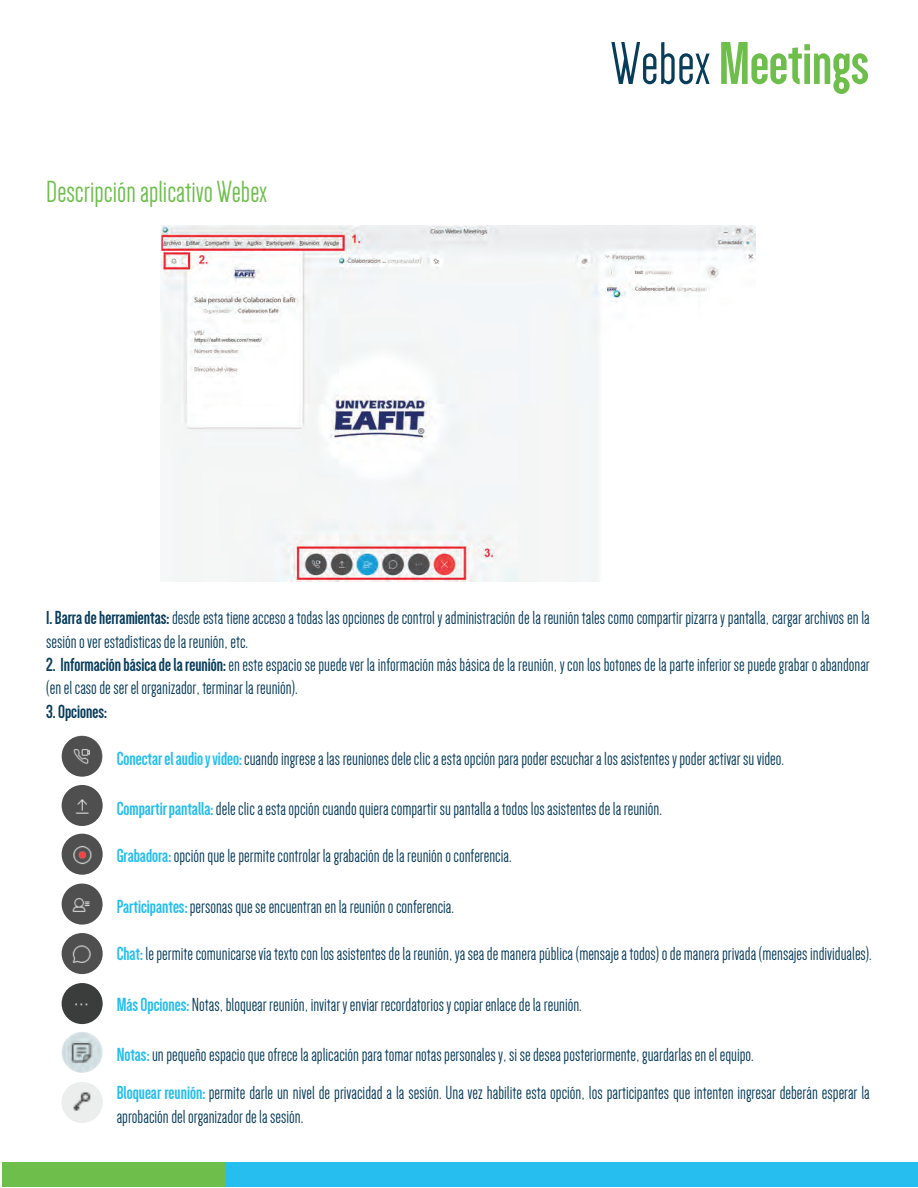
<style>
.page{position:relative;width:918px;height:1188px;background:#fff}
.page>*{position:absolute;margin:0;border:0;box-sizing:border-box;transform-origin:0 0}
.t1{font:700 62.1px "Dense";color:#6ebe4c}
.t2{font:31.5px "Dense";color:#6ebe4c}
.t3{font:19.5px/23.4px "Dense";color:#073c5b}
.t4{font:700 19.5px "Dense";color:#073c5b}
.s1{font-weight:400;color:#073c5b}
.s2{font-weight:700}
.s3{font-weight:700;color:#25beee}
</style>
<div class="page">
<img style="left:62px;top:736px;width:41px;height:41px;border-radius:21px">
<svg style="left:62px;top:785px;width:39px;height:41px"></svg>
<img style="left:62px;top:785px;width:41px;height:41px;border-radius:21px">
<svg style="left:62px;top:834px;width:41px;height:41px"></svg>
<img style="left:62px;top:834px;width:41px;height:41px;border-radius:21px">
<svg style="left:62px;top:884px;width:40px;height:40px"></svg>
<img style="left:62px;top:884px;width:41px;height:41px;border-radius:21px">
<svg style="left:62px;top:933px;width:39px;height:41px"></svg>
<img style="left:62px;top:933px;width:41px;height:41px;border-radius:21px">
<svg style="left:62px;top:983px;width:40px;height:41px"></svg>
<img style="left:62px;top:983px;width:41px;height:41px;border-radius:21px">
<img style="left:62px;top:1032px;width:41px;height:41px;border-radius:21px">
<svg style="left:74px;top:1082px;width:16px;height:2px"></svg>
<img style="left:62px;top:1084px;width:41px;height:39px">
<img style="left:160px;top:225px;width:596px;height:357px">
<div style="left:2px;top:1162px;width:224px;height:25px;background:#6ebe4c"></div>
<div style="left:226px;top:1162px;width:692px;height:25px;background:#25beee"></div>
<h2 class="t2" style="left:46px;top:176px;width:223px">Descripción aplicativo Webex</h2>
<h1 class="t1" style="left:611px;top:33px;width:260px"><span class="s1">Webex</span> Meetings</h1>
<p class="t3" style="left:46px;top:606px;width:825px"><span class="s2">1. Barra de herramientas:</span> desde esta tiene acceso a todas las opciones de control y administración de la reunión tales como compartir pizarra y pantalla, cargar archivos en la sesión o ver estadísticas de la reunión, etc.</p>
<p class="t3" style="left:46px;top:653px;width:825px"><span class="s2">2. Información básica de la reunión:</span> en este espacio se puede ver la información más básica de la reunión, y con los botones de la parte inferior se puede grabar o abandonar (en el caso de ser el organizador, terminar la reunión).</p>
<p class="t4" style="left:46px;top:702px;width:62px">3. Opciones:</p>
<p class="t3" style="left:117px;top:747px;width:669px"><span class="s3">Conectar el audio y video:</span> cuando ingrese a las reuniones dele clic a esta opción para poder escuchar a los asistentes y poder activar su video.</p>
<p class="t3" style="left:117px;top:797px;width:547px"><span class="s3">Compartir pantalla:</span> dele clic a esta opción cuando quiera compartir su pantalla a todos los asistentes de la reunión.</p>
<p class="t3" style="left:117px;top:844px;width:396px"><span class="s3">Grabadora:</span>opción que le permite controlar la grabación de la reunión o conferencia.</p>
<p class="t3" style="left:117px;top:895px;width:339px"><span class="s3">Participantes:</span>personas que se encuentran en la reunión o conferencia.</p>
<p class="t3" style="left:117px;top:942px;width:756px"><span class="s3">Chat:</span> le permite comunicarse vía texto con los asistentes de la reunión, ya sea de manera pública (mensaje a todos) o de manera privada (mensajes individuales).</p>
<p class="t3" style="left:117px;top:993px;width:467px"><span class="s3">Más Opciones:</span>Notas, bloquear reunión, invitar y enviar recordatorios y copiar enlace de la reunión.</p>
<p class="t3" style="left:117px;top:1036px;width:755px;line-height:38.4px"><span class="s3">Notas:</span> un pequeño espacio que ofrece la aplicación para tomar notas personales y, si se desea posteriormente, guardarlas en el equipo.<br><span class="s3">Bloquear reunión:</span> permite darle un nivel de privacidad a la sesión. Una vez habilite esta opción, los participantes que intenten ingresar deberán esperar la</p>
<p class="t3" style="left:117px;top:1105px;width:188px">aprobación del organizador de la sesión.</p>
</div>
